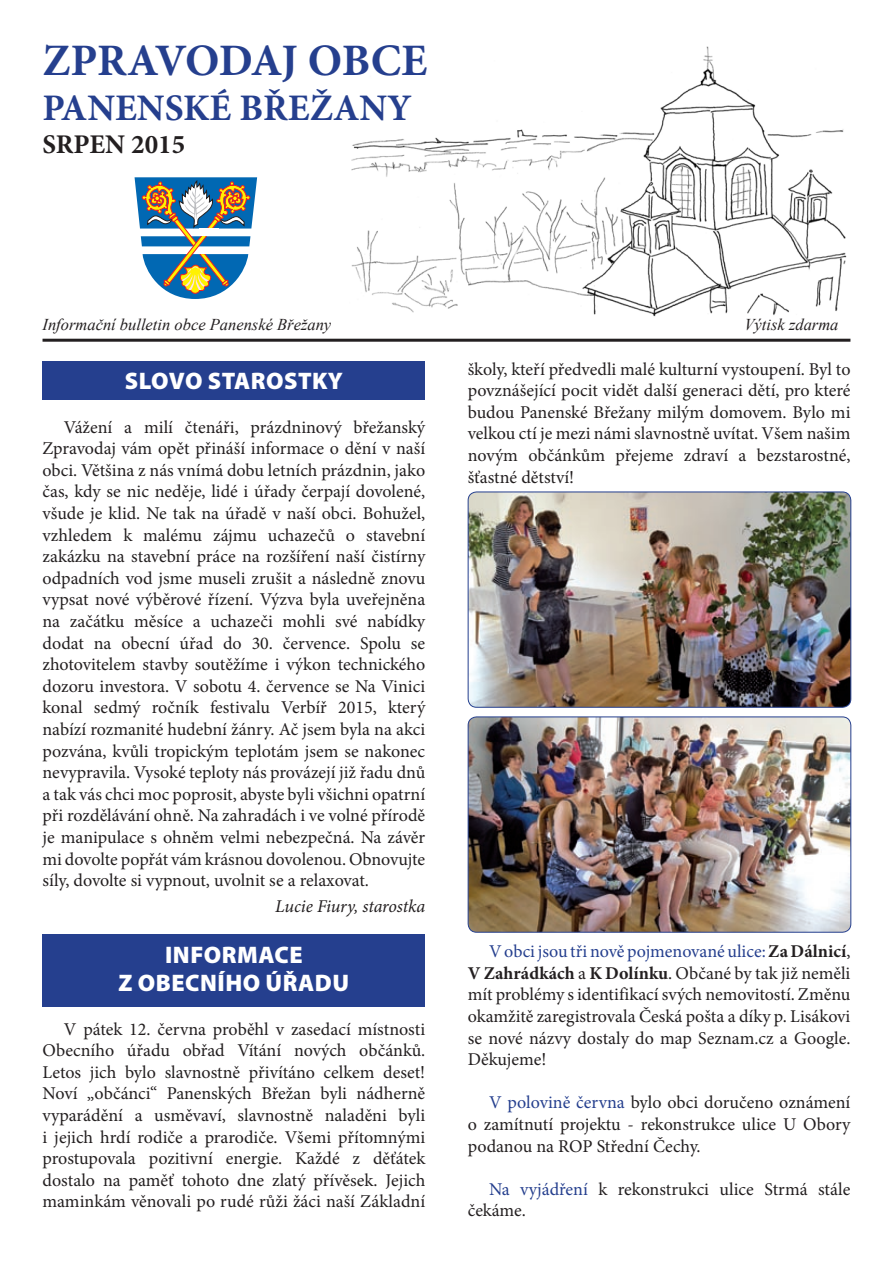
<style>
.page{position:relative;width:893px;height:1263px;background:#fff}
.page>*{position:absolute;margin:0;border:0;box-sizing:border-box;transform-origin:0 0}
.t1{font:700 45px "Minion Pro";letter-spacing:-.015em;color:#253f8e}
.t2{font:700 37.5px "Minion Pro";color:#253f8e}
.t3{font:700 27px "Minion Pro";color:#231f20}
.t4{font:900 24px/28.8px "Myriad Pro";letter-spacing:.02em;color:#fff;text-align:center}
.t5{font:18px/21.6px "Minion Pro";color:#231f20;text-align:justify}
.t6{font:italic 18px "Minion Pro";letter-spacing:-.01em;color:#231f20}
.t7{font:italic 16.5px "Times New Roman";color:#231f20}
.s1{color:#253f8e}
.s2{font-weight:700}
</style>
<div class="page">
<div style="left:43px;top:934px;width:382px;height:72px;background:#253f8e"></div>
<div style="left:43px;top:361px;width:382px;height:39px;background:#253f8e"></div>
<img style="left:351px;top:46px;width:496px;height:271px">
<svg style="left:134px;top:177px;width:124px;height:122px"></svg>
<div style="left:199px;top:229px;width:20px;height:7px;background:#fff"></div>
<hr style="left:43px;top:339px;width:807px;height:3px;background:#231f20">
<img style="left:468px;top:492px;width:383px;height:215px">
<div style="left:468px;top:492px;width:383px;height:216px;border:1px solid #253f8e;border-radius:9px"></div>
<img style="left:468px;top:717px;width:383px;height:215px">
<div style="left:468px;top:716px;width:383px;height:216px;border:1px solid #253f8e;border-radius:9px"></div>
<h1 class="t1" style="left:43px;top:29px;width:386px">ZPRAVODAJ OBCE</h1>
<h2 class="t2" style="left:43px;top:82px;width:371px">PANENSKÉ BŘEŽANY</h2>
<h3 class="t3" style="left:43px;top:125px;width:144px">SRPEN 2015</h3>
<p class="t7" style="left:43px;top:313px;width:290px">Informační bulletin obce Panenské Břežany</p>
<p class="t7" style="left:745px;top:313px;width:95px">Výtisk zdarma</p>
<h3 class="t4" style="left:125px;top:367px;width:219px">SLOVO STAROSTKY</h3>
<p class="t5" style="left:43px;top:416px;width:384px;text-indent:21px">Vážení a milí čtenáři, prázdninový břežanský Zpravodaj vám opět přináší informace o dění v naší obci. Většina z nás vnímá dobu letních prázdnin, jako čas, kdy se nic neděje, lidé i úřady čerpají dovolené, všude je klid. Ne tak na úřadě v naší obci. Bohužel, vzhledem k malému zájmu uchazečů o stavební zakázku na stavební práce na rozšíření naší čistírny odpadních vod jsme museli zrušit a následně znovu vypsat nové výběrové řízení. Výzva byla uveřejněna na začátku měsíce a uchazeči mohli své nabídky dodat na obecní úřad do 30. července. Spolu se zhotovitelem stavby soutěžíme i výkon technického dozoru investora. V sobotu 4. července se Na Vinici konal sedmý ročník festivalu Verbíř 2015, který nabízí rozmanité hudební žánry. Ač jsem byla na akci pozvána, kvůli tropickým teplotám jsem se nakonec nevypravila. Vysoké teploty nás provázejí již řadu dnů a tak vás chci moc poprosit, abyste byli všichni opatrní při rozdělávání ohně. Na zahradách i ve volné přírodě je manipulace s ohněm velmi nebezpečná. Na závěr mi dovolte popřát vám krásnou dovolenou. Obnovujte síly, dovolte si vypnout, uvolnit se a relaxovat.</p>
<p class="t6" style="left:275px;top:894px;width:151px">Lucie Fiury, starostka</p>
<h3 class="t4" style="left:119px;top:940px;width:232px">INFORMACE<br>Z OBECNÍHO ÚŘADU</h3>
<p class="t5" style="left:43px;top:1018px;width:384px;text-indent:21px">V pátek 12. června proběhl v zasedací místnosti Obecního úřadu obřad Vítání nových občánků.<br>Letos jich bylo slavnostně přivítáno celkem deset!<br>Noví „občánci“ Panenských Břežan byli nádherně vyparádění a usměvaví, slavnostně naladěni byli i jejich hrdí rodiče a prarodiče. Všemi přítomnými prostupovala pozitivní energie. Každé z děťátek dostalo na paměť tohoto dne zlatý přívěsek. Jejich maminkám věnovali po rudé růži žáci naší Základní</p>
<p class="t5" style="left:468px;top:358px;width:384px">školy, kteří předvedli malé kulturní vystoupení. Byl to povznášející pocit vidět další generaci dětí, pro které budou Panenské Břežany milým domovem. Bylo mi velkou ctí je mezi námi slavnostně uvítat. Všem našim novým občánkům přejeme zdraví a bezstarostné, šťastné dětství!</p>
<p class="t5" style="left:468px;top:941px;width:384px;text-indent:21px"><span class="s1">V obci jsou tři nově pojmenované ulice:</span><span class="s2">Za Dálnicí</span>, <span class="s2">V Zahrádkách</span> a <span class="s2">K Dolínku</span>. Občané by tak již neměli mít problémy s identifikací svých nemovitostí. Změnu okamžitě zaregistrovala Česká pošta a díky p. Lisákovi se nové názvy dostaly do map Seznam.cz a Google.<br>Děkujeme!</p>
<p class="t5" style="left:468px;top:1092px;width:384px;text-indent:21px"><span class="s1">V polovině června</span> bylo obci doručeno oznámení o zamítnutí projektu - rekonstrukce ulice U Obory podanou na ROP Střední Čechy.</p>
<p class="t5" style="left:468px;top:1178px;width:384px;text-indent:21px"><span class="s1">Na vyjádření</span> k rekonstrukci ulice Strmá stále čekáme.</p>
</div>
